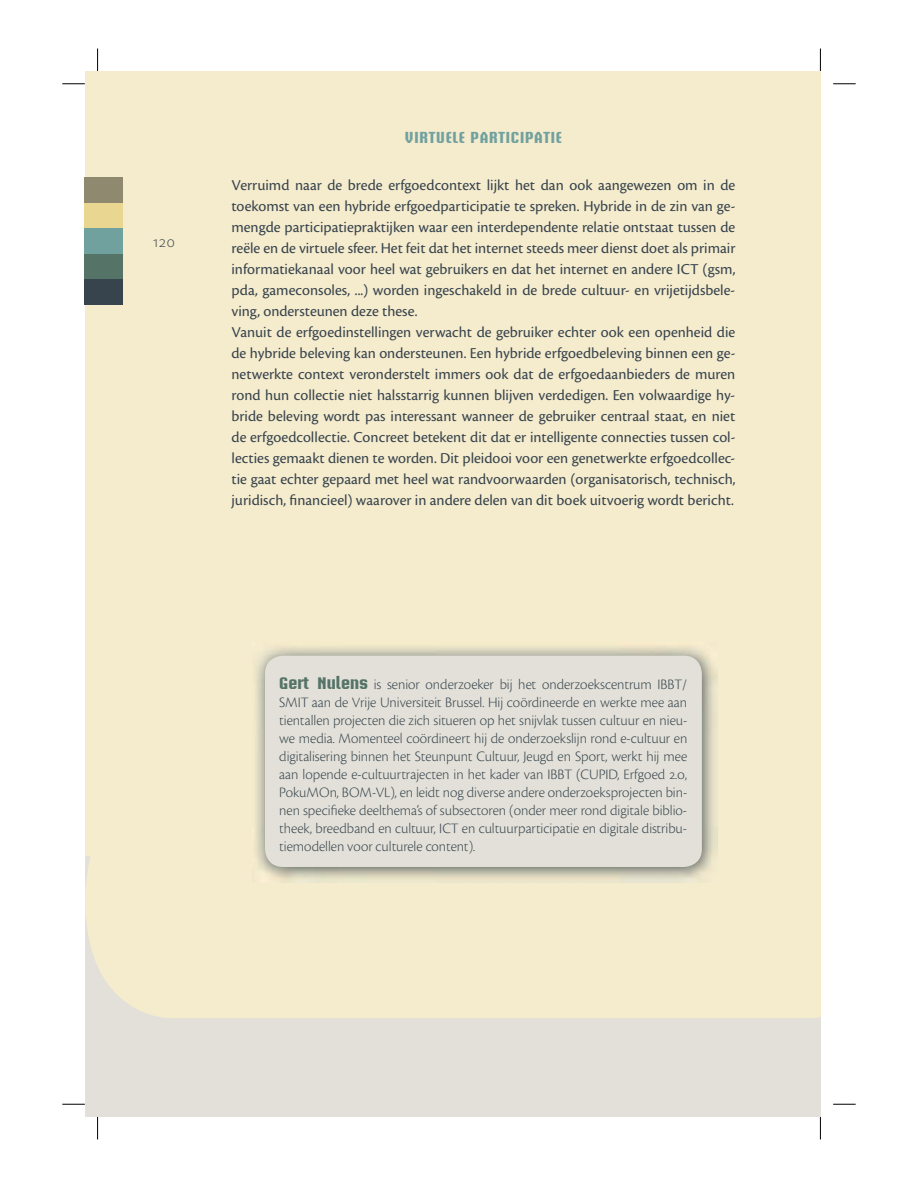
<style>
.page{position:relative;width:918px;height:1188px;background:#fff}
.page>*{position:absolute;margin:0;border:0;box-sizing:border-box;transform-origin:0 0}
.t1{font:15.75px/21px "Cronos Pro";color:#37444d}
.t2{font:700 15.75px "Briem Akademi Std";letter-spacing:.05em;color:#70a19f}
.t3{font:300 15.75px "Myriad Pro";color:#37444d}
.t4{font:15px/18px "Cronos Pro Lt Subh";color:#37444d;text-align:justify}
.s1{font-family:"Briem Akademi Std";font-weight:700;font-size:16.5px;color:#557367}
</style>
<div class="page">
<div style="left:85px;top:71px;width:735px;height:1046px;background:#f5ebcd"></div>
<div style="left:85px;top:177px;width:38px;height:26px;background:#8e896f"></div>
<div style="left:85px;top:203px;width:38px;height:25px;background:#e9d691"></div>
<div style="left:85px;top:228px;width:38px;height:26px;background:#70a19f"></div>
<div style="left:85px;top:254px;width:38px;height:25px;background:#557367"></div>
<div style="left:85px;top:279px;width:38px;height:26px;background:#37444d"></div>
<svg style="left:85px;top:856px;width:735px;height:261px"></svg>
<img style="left:252px;top:646px;width:466px;height:236px">
<div style="left:265px;top:656px;width:437px;height:211px;background:#e2e0d8;border-radius:18px"></div>
<svg style="left:62px;top:84px;width:23px;height:1px"></svg>
<svg style="left:833px;top:84px;width:23px;height:1px"></svg>
<svg style="left:62px;top:1104px;width:23px;height:1px"></svg>
<svg style="left:833px;top:1104px;width:23px;height:1px"></svg>
<svg style="left:97px;top:49px;width:1px;height:22px"></svg>
<svg style="left:97px;top:1117px;width:1px;height:22px"></svg>
<svg style="left:820px;top:49px;width:1px;height:22px"></svg>
<svg style="left:820px;top:1117px;width:1px;height:22px"></svg>
<p class="t3" style="left:153px;top:232px;width:23px">120</p>
<p class="t2" style="left:405px;top:131px;width:158px">VIRTUELE PARTICIPATIE</p>
<p class="t1" style="left:232px;top:175px;width:506px">Verruimd naar de brede erfgoedcontext lijkt het dan ook aangewezen om in de toekomst van een hybride erfgoedparticipatie te spreken. Hybride in de zin van ge&shy;mengde participatiepraktijken waar een interdependente relatie ontstaat tussen de reële en de virtuele sfeer. Het feit dat het internet steeds meer dienst doet als primair informatiekanaal voor heel wat gebruikers en dat het internet en andere ICT (gsm, pda, gameconsoles, ...) worden ingeschakeld in de brede cultuur- en vrijetijdsbele&shy;ving, ondersteunen deze these.<br>Vanuit de erfgoedinstellingen verwacht de gebruiker echter ook een openheid die de hybride beleving kan ondersteunen. Een hybride erfgoedbeleving binnen een ge&shy;netwerkte context veronderstelt immers ook dat de erfgoedaanbieders de muren rond hun collectie niet halsstarrig kunnen blijven verdedigen. Een volwaardige hy&shy;bride beleving wordt pas interessant wanneer de gebruiker centraal staat, en niet de erfgoedcollectie. Concreet betekent dit dat er intelligente connecties tussen col&shy;lecties gemaakt dienen te worden. Dit pleidooi voor een genetwerkte erfgoedcollec&shy;tie gaat echter gepaard met heel wat randvoorwaarden (organisatorisch, technisch, juridisch, financieel) waarover in andere delen van dit boek uitvoerig wordt bericht.</p>
<p class="t4" style="left:279px;top:676px;width:410px"><span class="s1">Gert Nulens</span> is senior onderzoeker bij het onderzoekscentrum IBBT/ SMIT aan de Vrije Universiteit Brussel. Hij coördineerde en werkte mee aan tientallen projecten die zich situeren op het snijvlak tussen cultuur en nieu&shy;we media. Momenteel coördineert hij de onderzoekslijn rond e-cultuur en digitalisering binnen het Steunpunt Cultuur, Jeugd en Sport, werkt hij mee aan lopende e-cultuurtrajecten in het kader van IBBT (CUPID, Erfgoed 2.0, PokuMOn, BOM-VL), en leidt nog diverse andere onderzoeksprojecten bin&shy;nen specifieke deelthema’s of subsectoren (onder meer rond digitale biblio&shy;theek, breedband en cultuur, ICT en cultuurparticipatie en digitale distribu&shy;tiemodellen voor culturele content).</p>
</div>
